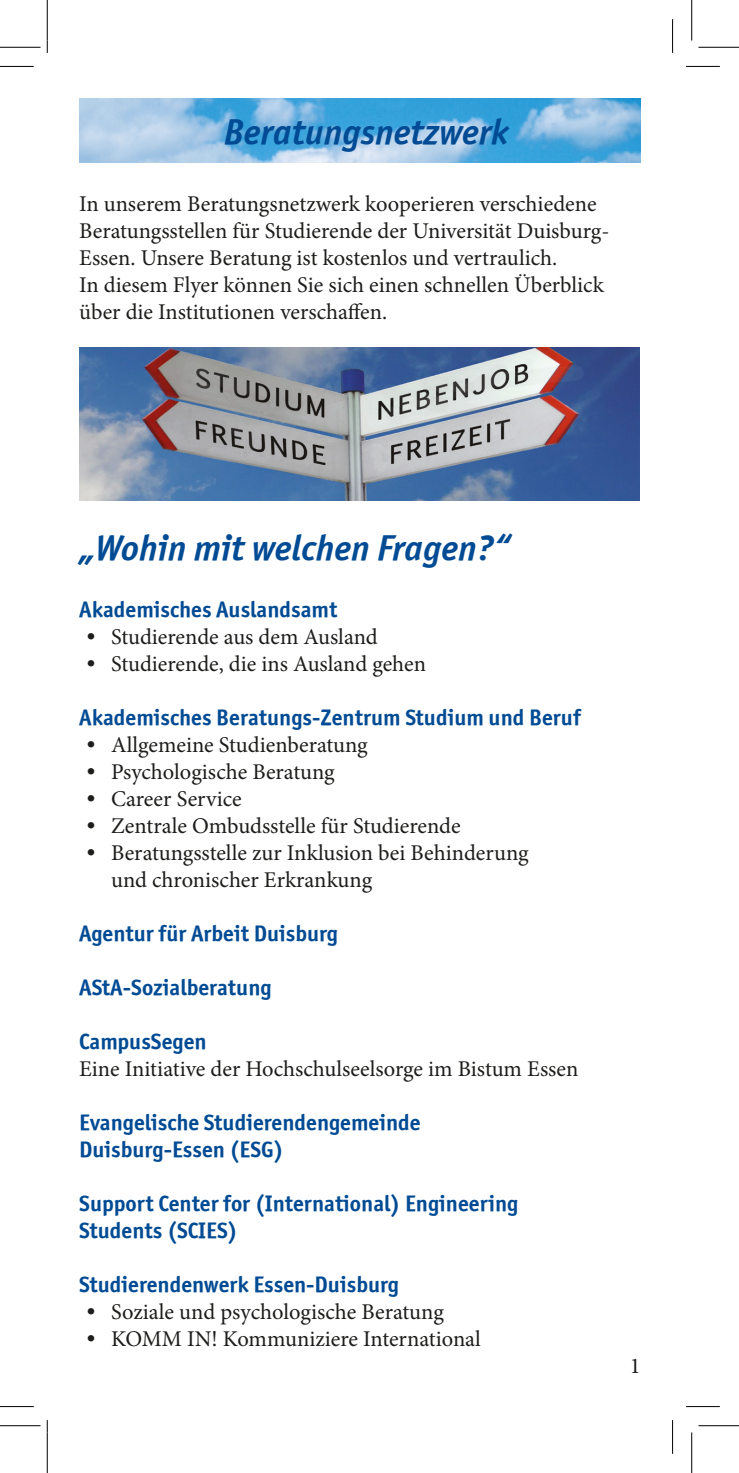
<style>
.page{position:relative;width:739px;height:1473px;background:#fff}
.page>*{position:absolute;margin:0;border:0;box-sizing:border-box;transform-origin:0 0}
.t1{font:36px "Officina Sans OSITCTT Bold Ita";color:#004b94}
.t2{font:22.5px/27px "Minion Pro";color:#1d1d1b}
.t3{font:22.5px/27px "Officina Sans OSITCTT Bold";color:#004b94}
.s1{font-family:"Officina Sans OSITCTT Bold"}
</style>
<div class="page">
<img style="left:79px;top:98px;width:561px;height:64px">
<img style="left:79px;top:347px;width:560px;height:153px">
<hr style="left:0;top:66px;width:34px;height:1px;background:#000">
<hr style="left:686px;top:66px;width:34px;height:1px;background:#000">
<hr style="left:0;top:1405px;width:34px;height:1px;background:#000">
<hr style="left:686px;top:1405px;width:34px;height:1px;background:#000">
<hr style="left:47px;top:19px;width:1px;height:34px;background:#000">
<hr style="left:47px;top:1419px;width:1px;height:34px;background:#000">
<hr style="left:672px;top:19px;width:1px;height:34px;background:#000">
<hr style="left:672px;top:1419px;width:1px;height:34px;background:#000">
<hr style="left:0;top:47px;width:40px;height:1px;background:#000">
<hr style="left:698px;top:47px;width:41px;height:1px;background:#000">
<hr style="left:0;top:1425px;width:40px;height:1px;background:#000">
<hr style="left:698px;top:1425px;width:41px;height:1px;background:#000">
<hr style="left:47px;top:0;width:1px;height:40px;background:#000">
<hr style="left:47px;top:1432px;width:1px;height:40px;background:#000">
<hr style="left:691px;top:0;width:1px;height:40px;background:#000">
<hr style="left:691px;top:1432px;width:1px;height:40px;background:#000">
<h1 class="t1" style="left:224px;top:110px;width:286px">Beratungsnetzwerk</h1>
<p class="t2" style="left:79px;top:191px;width:532px">In unserem Beratungsnetzwerk kooperieren verschiedene Beratungsstellen für Studierende der Universität Duisburg-Essen. Unsere Beratung ist kostenlos und vertraulich.<br>In diesem Flyer können Sie sich einen schnellen Überblick über die Institutionen verschaffen.</p>
<h1 class="t1" style="left:79px;top:526px;width:433px">„Wohin mit welchen Fragen?“</h1>
<p class="t3" style="left:79px;top:595px;width:260px">Akademisches Auslandsamt</p>
<p class="t2" style="left:86px;top:623px;width:294px"><span class="s1">•</span> Studierende aus dem Ausland</p>
<p class="t2" style="left:86px;top:650px;width:342px"><span class="s1">•</span> Studierende, die ins Ausland gehen</p>
<p class="t3" style="left:79px;top:703px;width:503px">Akademisches Beratungs-Zentrum Studium und Beruf</p>
<p class="t2" style="left:86px;top:731px;width:284px"><span class="s1">•</span> Allgemeine Studienberatung</p>
<p class="t2" style="left:86px;top:758px;width:251px"><span class="s1">•</span> Psychologische Beratung</p>
<p class="t2" style="left:86px;top:785px;width:158px"><span class="s1">•</span> Career Service</p>
<p class="t2" style="left:86px;top:812px;width:377px"><span class="s1">•</span> Zentrale Ombudsstelle für Studierende</p>
<p class="t2" style="left:111px;top:839px;width:419px;text-indent:-26px"><span class="s1">•</span> Beratungsstelle zur Inklusion bei Behinderung und chronischer Erkrankung</p>
<p class="t3" style="left:79px;top:919px;width:260px">Agentur für Arbeit Duisburg</p>
<p class="t3" style="left:79px;top:973px;width:194px">AStA-Sozialberatung</p>
<p class="t3" style="left:79px;top:1027px;width:129px">CampusSegen</p>
<p class="t2" style="left:79px;top:1055px;width:501px">Eine Initiative der Hochschulseelsorge im Bistum Essen</p>
<p class="t3" style="left:79px;top:1108px;width:343px">Evangelische Studierendengemeinde<br>Duisburg-Essen (ESG)</p>
<p class="t3" style="left:79px;top:1189px;width:441px">Support Center for (International) Engineering<br>Students (SCIES)</p>
<p class="t3" style="left:79px;top:1270px;width:321px">Studierendenwerk Essen-Duisburg</p>
<p class="t2" style="left:86px;top:1298px;width:360px"><span class="s1">•</span> Soziale und psychologische Beratung</p>
<p class="t2" style="left:86px;top:1325px;width:397px"><span class="s1">•</span> KOMM IN! Kommuniziere International</p>
<p class="t2" style="left:630px;top:1352px;width:12px">1</p>
</div>
